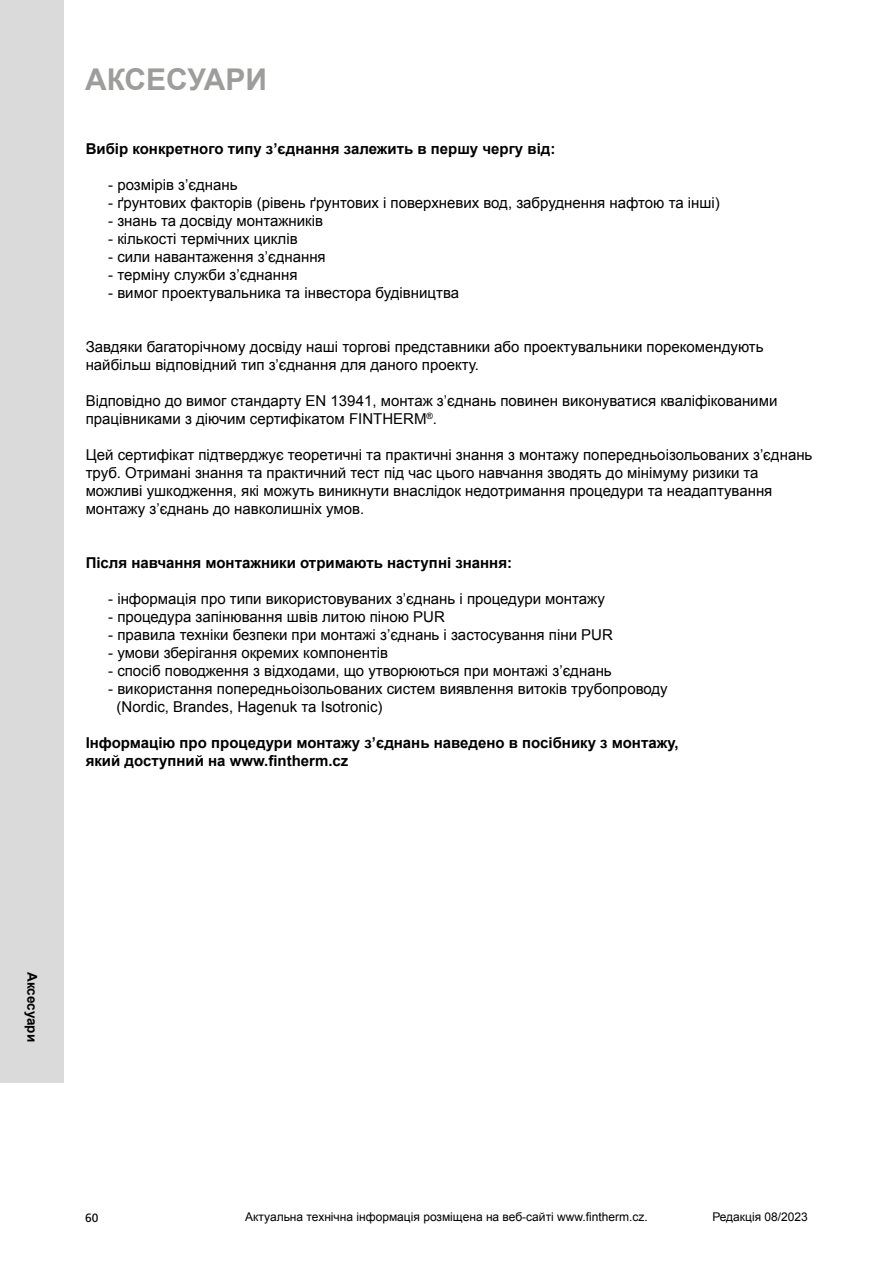
<style>
.page{position:relative;width:893px;height:1263px;background:#fff}
.page>*{position:absolute;margin:0;border:0;box-sizing:border-box;transform-origin:0 0}
.t1{font:700 30px "Arial";color:#9d9d9c}
.t2{font:15px/18px "Arial";color:#000}
.t3{font:700 15px/18px "Arial";color:#000}
.t4{font:700 13.5px "Arial";color:#000}
.t5{font:12px "Arial";color:#000}
.t6{font:12px "Frutiger CE";color:#000}
</style>
<div class="page">
<div style="left:0;top:0;width:64px;height:1082px;background:#dadada"></div>
<h1 class="t1" style="left:85px;top:60px;width:184px">АКСЕСУАРИ</h1>
<p class="t3" style="left:86px;top:140px;width:471px">Вибір конкретного типу з’єднання залежить в першу чергу від:</p>
<p class="t2" style="left:108px;top:176px;width:131px">- розмірів з’єднань</p>
<p class="t2" style="left:108px;top:194px;width:613px">- ґрунтових факторів (рівень ґрунтових і поверхневих вод, забруднення нафтою та інші)</p>
<p class="t2" style="left:108px;top:212px;width:217px">- знань та досвіду монтажників</p>
<p class="t2" style="left:108px;top:230px;width:191px">- кількості термічних циклів</p>
<p class="t2" style="left:108px;top:248px;width:219px">- сили навантаження з’єднання</p>
<p class="t2" style="left:108px;top:266px;width:191px">- терміну служби з’єднання</p>
<p class="t2" style="left:108px;top:284px;width:352px">- вимог проектувальника та інвестора будівництва</p>
<p class="t2" style="left:86px;top:338px;width:679px">Завдяки багаторічному досвіду наші торгові представники або проектувальники порекомендують найбільш відповідний тип з’єднання для даного проекту.</p>
<p class="t2" style="left:86px;top:392px;width:693px">Відповідно до вимог стандарту EN 13941, монтаж з’єднань повинен виконуватися кваліфікованими працівниками з діючим сертифікатом FINTHERM<sup>®</sup>.</p>
<p class="t2" style="left:86px;top:446px;width:728px">Цей сертифікат підтверджує теоретичні та практичні знання з монтажу попередньоізольованих з’єднань труб. Отримані знання та практичний тест під час цього навчання зводять до мінімуму ризики та можливі ушкодження, які можуть виникнути внаслідок недотримання процедури та неадаптування монтажу з’єднань до навколишніх умов.</p>
<p class="t3" style="left:86px;top:554px;width:428px">Після навчання монтажники отримають наступні знання:</p>
<p class="t2" style="left:108px;top:590px;width:498px">- інформація про типи використовуваних з’єднань і процедури монтажу</p>
<p class="t2" style="left:108px;top:608px;width:338px">- процедура запінювання швів литою піною PUR</p>
<p class="t2" style="left:108px;top:626px;width:506px">- правила техніки безпеки при монтажі з’єднань і застосування піни PUR</p>
<p class="t2" style="left:108px;top:644px;width:282px">- умови зберігання окремих компонентів</p>
<p class="t2" style="left:108px;top:662px;width:505px">- спосіб поводження з відходами, що утворюються при монтажі з’єднань</p>
<p class="t2" style="left:117px;top:680px;width:553px;text-indent:-8px">- використання попередньоізольованих систем виявлення витоків трубопроводу (Nordic, Brandes, Hagenuk та Isotronic)</p>
<p class="t3" style="left:86px;top:734px;width:594px">Інформацію про процедури монтажу з’єднань наведено в посібнику з монтажу, який доступний на www.fintherm.cz</p>
<p class="t4" style="left:41px;top:972px;width:72px;rotate:90deg">Аксесуари</p>
<p class="t6" style="left:85px;top:1210px;width:15px">60</p>
<p class="t5" style="left:245px;top:1208px;width:404px">Актуальна технічна інформація розміщена на веб-сайті www.fintherm.cz.</p>
<p class="t5" style="left:712px;top:1208px;width:97px">Редакція 08/2023</p>
</div>
